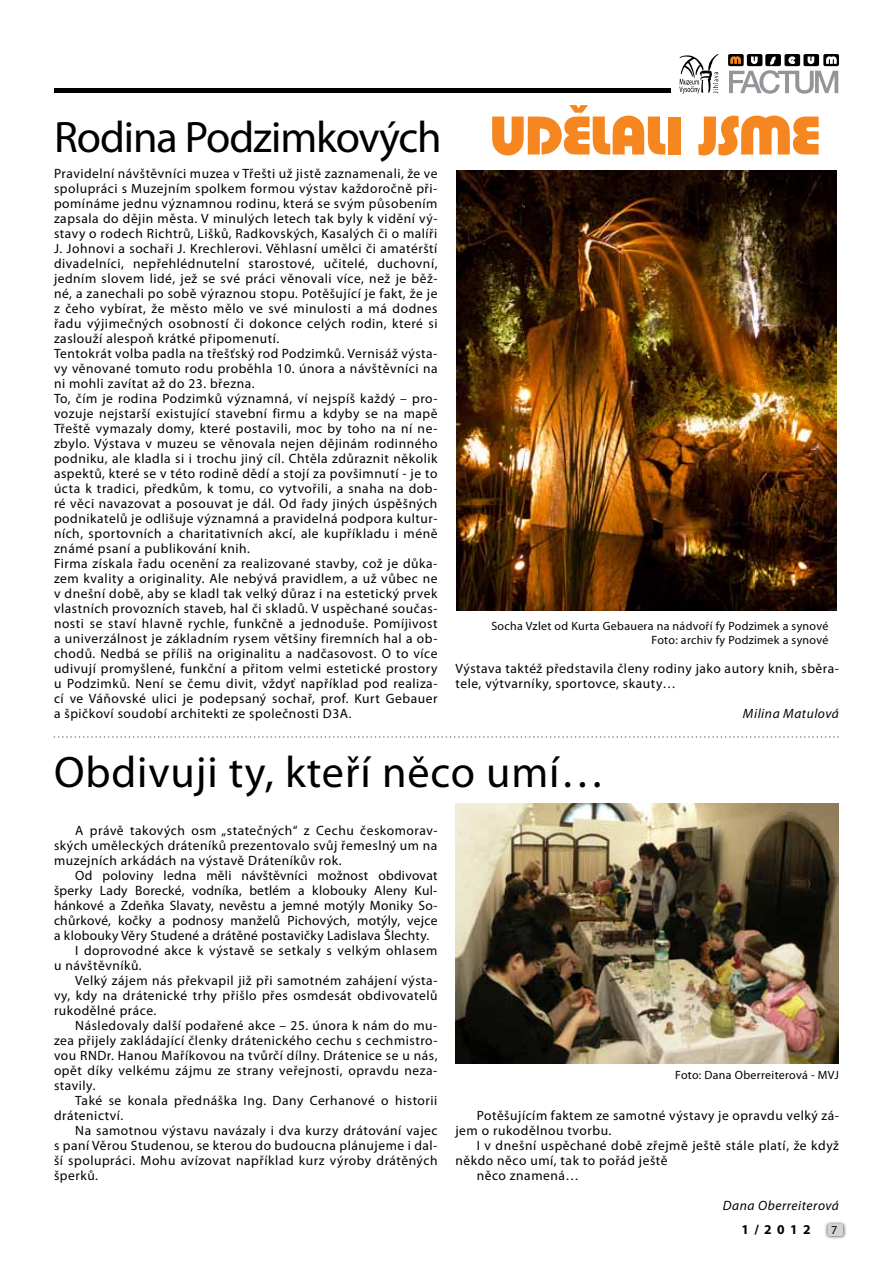
<style>
.page{position:relative;width:893px;height:1263px;background:#fff}
.page>*{position:absolute;margin:0;border:0;box-sizing:border-box;transform-origin:0 0}
.t1{font:700 57px "Pump DEE";color:#f6861f}
.t2{font:44.25px "Myriad Pro";letter-spacing:.015em;color:#000}
.t3{font:44.25px "Myriad Pro";letter-spacing:-.025em;color:#000}
.t4{font:13.5px/15px "Myriad Pro";letter-spacing:.04em;color:#000}
.t5{font:13.5px "Myriad Pro";letter-spacing:.02em;color:#000}
.t6{font:italic 13.5px "Myriad Pro";letter-spacing:.04em;color:#000}
.t7{font:700 13.5px "Myriad Pro";color:#000}
.t8{font:12.15px "Myriad Pro";color:#000}
.t9{font:12px/14.4px "Myriad Pro";letter-spacing:.025em;color:#000;text-align:right}
</style>
<div class="page">
<div style="left:824px;top:1221px;width:23px;height:18px;background:#000;opacity:.75"></div>
<div style="left:828px;top:1224px;width:15px;height:12px;background:#d1d3d4;border-radius:2px"></div>
<div style="left:728px;top:54px;width:16px;height:12px;background:#000;border-radius:2px"></div>
<div style="left:747px;top:54px;width:15px;height:12px;background:#000;border-radius:2px"></div>
<div style="left:765px;top:54px;width:16px;height:12px;background:#000;border-radius:2px"></div>
<div style="left:784px;top:54px;width:16px;height:12px;background:#000;border-radius:2px"></div>
<div style="left:803px;top:54px;width:16px;height:12px;background:#000;border-radius:2px"></div>
<div style="left:823px;top:54px;width:16px;height:12px;background:#000;border-radius:2px"></div>
<svg style="left:679px;top:54px;width:39px;height:40px"></svg>
<hr style="left:54px;top:89px;width:617px;height:4px;background:#000">
<svg style="left:729px;top:56px;width:109px;height:38px"></svg>
<svg style="left:54px;top:736px;width:785px;height:2px"></svg>
<img style="left:456px;top:170px;width:381px;height:440px">
<img style="left:455px;top:804px;width:383px;height:259px">
<h1 class="t1" style="left:490px;top:102px;width:331px">UDĚLALI JSME</h1>
<h2 class="t3" style="left:54px;top:110px;width:389px">Rodina Podzimkových</h2>
<p class="t4" style="left:54px;top:166px;width:385px">Pravidelní návštěvníci muzea v Třešti už jistě zaznamenali, že ve spolupráci s Muzejním spolkem formou výstav každoročně při&shy;pomínáme jednu významnou rodinu, která se svým působením zapsala do dějin města. V minulých letech tak byly k vidění vý&shy;stavy o rodech Richtrů, Lišků, Radkovských, Kasalých či o malíři J. Johnovi a sochaři J. Krechlerovi. Věhlasní umělci či amatérští divadelníci, nepřehlédnutelní starostové, učitelé, duchovní, jedním slovem lidé, jež se své práci věnovali více, než je běž&shy;né, a zanechali po sobě výraznou stopu. Potěšující je fakt, že je z čeho vybírat, že město mělo ve své minulosti a má dodnes řadu výjimečných osobností či dokonce celých rodin, které si zaslouží alespoň krátké připomenutí.<br>Tentokrát volba padla na třešťský rod Podzimků. Vernisáž výsta&shy;vy věnované tomuto rodu proběhla 10. února a návštěvníci na ni mohli zavítat až do 23. března.<br>To, čím je rodina Podzimků významná, ví nejspíš každý – pro&shy;vozuje nejstarší existující stavební firmu a kdyby se na mapě Třeště vymazaly domy, které postavili, moc by toho na ní ne&shy;zbylo. Výstava v muzeu se věnovala nejen dějinám rodinného podniku, ale kladla si i trochu jiný cíl. Chtěla zdůraznit několik aspektů, které se v této rodině dědí a stojí za povšimnutí - je to úcta k tradici, předkům, k tomu, co vytvořili, a snaha na dob&shy;ré věci navazovat a posouvat je dál. Od řady jiných úspěšných podnikatelů je odlišuje významná a pravidelná podpora kultur&shy;ních, sportovních a charitativních akcí, ale kupříkladu i méně známé psaní a publikování knih.<br>Firma získala řadu ocenění za realizované stavby, což je důka&shy;zem kvality a originality. Ale nebývá pravidlem, a už vůbec ne v dnešní době, aby se kladl tak velký důraz i na estetický prvek vlastních provozních staveb, hal či skladů. V uspěchané součas&shy;nosti se staví hlavně rychle, funkčně a jednoduše. Pomíjivost a univerzálnost je základním rysem většiny firemních hal a ob&shy;chodů. Nedbá se příliš na originalitu a nadčasovost. O to více udivují promyšlené, funkční a přitom velmi estetické prostory u Podzimků. Není se čemu divit, vždyť například pod realiza&shy;cí ve Váňovské ulici je podepsaný sochař, prof. Kurt Gebauer a špičkoví soudobí architekti ze společnosti D3A.</p>
<p class="t9" style="left:491px;top:618px;width:338px">Socha Vzlet od Kurta Gebauera na nádvoří fy Podzimek a synové<br>Foto: archiv fy Podzimek a synové</p>
<p class="t4" style="left:455px;top:661px;width:385px">Výstava taktéž představila členy rodiny jako autory knih, sběra&shy;tele, výtvarníky, sportovce, skauty…</p>
<p class="t6" style="left:743px;top:706px;width:98px">Milina Matulová</p>
<h2 class="t2" style="left:54px;top:745px;width:552px">Obdivuji ty, kteří něco umí…</h2>
<p class="t4" style="left:54px;top:822px;width:385px;text-align:justify;text-indent:21px">A právě takových osm „statečných“ z Cechu českomorav&shy;ských uměleckých dráteníků prezentovalo svůj řemeslný um na muzejních arkádách na výstavě Dráteníkův rok.</p>
<p class="t5" style="left:75px;top:867px;width:364px">Od poloviny ledna měli návštěvníci možnost obdivovat</p>
<p class="t5" style="left:54px;top:882px;width:385px">šperky Lady Borecké, vodníka, betlém a klobouky Aleny Kul-</p>
<p class="t5" style="left:54px;top:897px;width:385px">hánkové a Zdeňka Slavaty, nevěstu a jemné motýly Moniky So-</p>
<p class="t5" style="left:54px;top:912px;width:385px">chůrkové, kočky a podnosy manželů Pichových, motýly, vejce</p>
<p class="t5" style="left:54px;top:927px;width:377px">a klobouky Věry Studené a drátěné postavičky Ladislava Šlechty.</p>
<p class="t4" style="left:75px;top:942px;width:364px">I doprovodné akce k výstavě se setkaly s velkým ohlasem</p>
<p class="t4" style="left:54px;top:957px;width:89px">u návštěvníků.</p>
<p class="t4" style="left:75px;top:972px;width:364px">Velký zájem nás překvapil již při samotném zahájení výsta-</p>
<p class="t4" style="left:54px;top:987px;width:385px">vy, kdy na drátenické trhy přišlo přes osmdesát obdivovatelů</p>
<p class="t4" style="left:54px;top:1002px;width:104px">rukodělné práce.</p>
<p class="t4" style="left:75px;top:1017px;width:364px">Následovaly další podařené akce – 25. února k nám do mu-</p>
<p class="t4" style="left:54px;top:1032px;width:385px">zea přijely zakládající členky drátenického cechu s cechmistro-</p>
<p class="t4" style="left:54px;top:1047px;width:385px">vou RNDr. Hanou Maříkovou na tvůrčí dílny. Drátenice se u nás,</p>
<p class="t4" style="left:54px;top:1062px;width:385px">opět díky velkému zájmu ze strany veřejnosti, opravdu neza-</p>
<p class="t4" style="left:54px;top:1077px;width:43px">stavily.</p>
<p class="t4" style="left:75px;top:1092px;width:364px">Také se konala přednáška Ing. Dany Cerhanové o historii</p>
<p class="t4" style="left:54px;top:1107px;width:71px">drátenictví.</p>
<p class="t4" style="left:75px;top:1122px;width:364px">Na samotnou výstavu navázaly i dva kurzy drátování vajec</p>
<p class="t4" style="left:54px;top:1137px;width:385px">s paní Věrou Studenou, se kterou do budoucna plánujeme i dal-</p>
<p class="t4" style="left:54px;top:1152px;width:385px">ší spolupráci. Mohu avízovat například kurz výroby drátěných</p>
<p class="t4" style="left:54px;top:1167px;width:46px">šperků.</p>
<p class="t9" style="left:675px;top:1067px;width:165px">Foto: Dana Oberreiterová - MVJ</p>
<p class="t4" style="left:455px;top:1107px;width:385px;text-indent:21px">Potěšujícím faktem ze samotné výstavy je opravdu velký zá&shy;jem o rukodělnou tvorbu.</p>
<p class="t4" style="left:477px;top:1137px;width:364px">I v dnešní uspěchané době zřejmě ještě stále platí, že když</p>
<p class="t4" style="left:455px;top:1152px;width:214px">někdo něco umí, tak to pořád ještě</p>
<p class="t4" style="left:477px;top:1167px;width:104px">něco znamená…</p>
<p class="t6" style="left:723px;top:1197px;width:118px">Dana Oberreiterová</p>
<p class="t7" style="left:741px;top:1221px;width:70px">1/2012</p>
<p class="t8" style="left:831px;top:1222px;width:8px">7</p>
</div>
